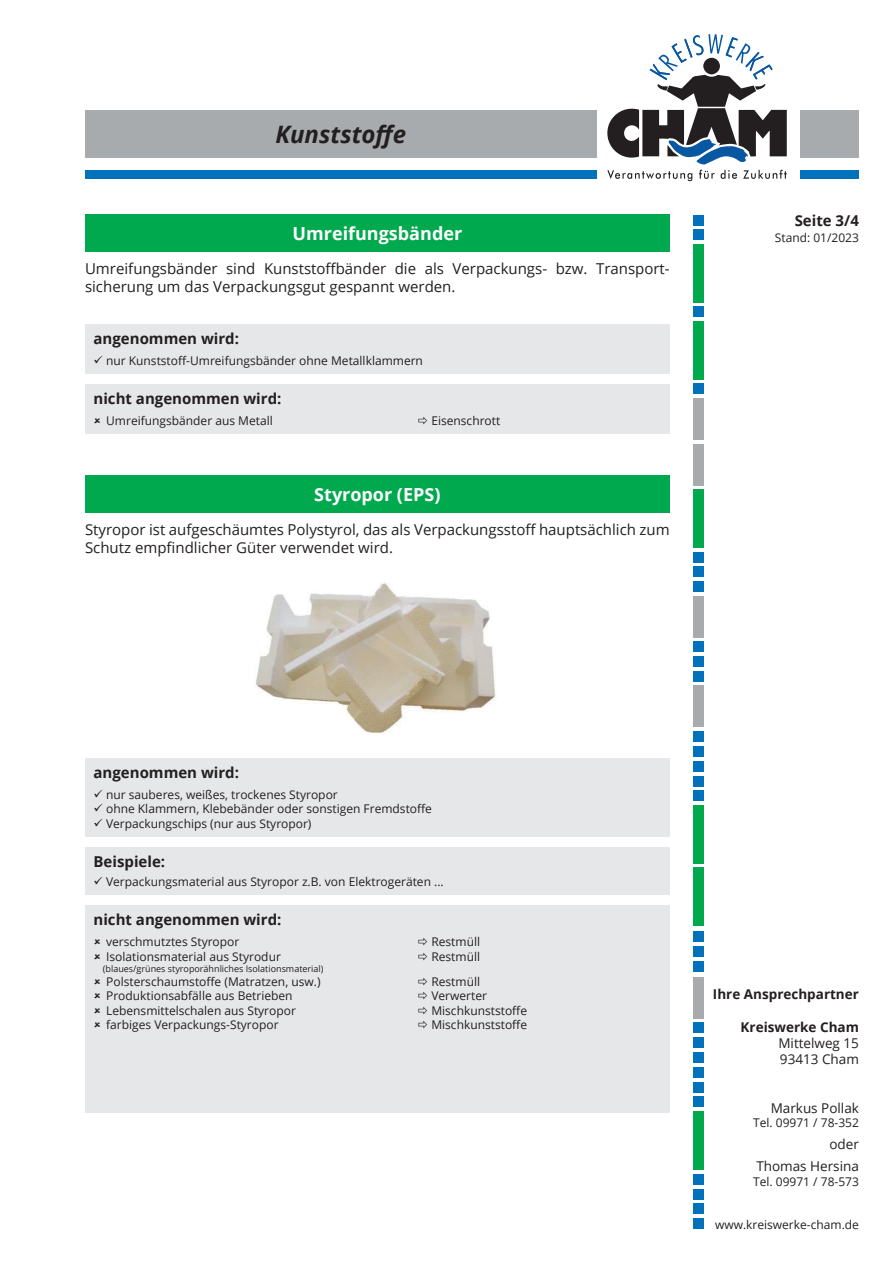
<style>
.page{position:relative;width:893px;height:1263px;background:#fff}
.page>*{position:absolute;margin:0;border:0;box-sizing:border-box;transform-origin:0 0}
.t1{font:italic 700 24px "Open Sans";color:#231f20}
.t2{font:700 18px "Open Sans";color:#fff}
.t3{font:15px/18px "Open Sans";color:#231f20}
.t4{font:700 15px "Open Sans";color:#231f20}
.t5{font:13.5px/16.2px "Open Sans";color:#231f20}
.t6{font:700 13.5px "Open Sans";color:#231f20}
.t7{font:12px "Open Sans";color:#231f20}
.t8{font:9px "Open Sans";color:#231f20}
</style>
<div class="page">
<div style="left:85px;top:324px;width:585px;height:49px;background:#e6e7e9"></div>
<div style="left:85px;top:758px;width:585px;height:78px;background:#e6e7e9"></div>
<svg style="left:607px;top:34px;width:180px;height:147px"></svg>
<div style="left:800px;top:110px;width:59px;height:47px;background:#a8abae"></div>
<div style="left:85px;top:110px;width:511px;height:47px;background:#a8abae"></div>
<div style="left:85px;top:170px;width:511px;height:9px;background:#0071bb"></div>
<div style="left:800px;top:170px;width:59px;height:9px;background:#0071bb"></div>
<div style="left:693px;top:321px;width:10px;height:58px;background:#00a94e"></div>
<div style="left:693px;top:215px;width:10px;height:10px;background:#0071bb"></div>
<div style="left:693px;top:229px;width:10px;height:11px;background:#0071bb"></div>
<div style="left:693px;top:384px;width:10px;height:10px;background:#0071bb"></div>
<div style="left:693px;top:552px;width:10px;height:10px;background:#0071bb"></div>
<div style="left:693px;top:566px;width:10px;height:11px;background:#0071bb"></div>
<div style="left:693px;top:641px;width:10px;height:11px;background:#0071bb"></div>
<div style="left:693px;top:656px;width:10px;height:11px;background:#0071bb"></div>
<div style="left:693px;top:731px;width:10px;height:11px;background:#0071bb"></div>
<div style="left:693px;top:244px;width:10px;height:58px;background:#00a94e"></div>
<div style="left:693px;top:306px;width:10px;height:11px;background:#0071bb"></div>
<div style="left:693px;top:398px;width:10px;height:42px;background:#a8abae"></div>
<div style="left:693px;top:444px;width:10px;height:41px;background:#a8abae"></div>
<div style="left:693px;top:490px;width:10px;height:58px;background:#00a94e"></div>
<div style="left:693px;top:581px;width:10px;height:11px;background:#0071bb"></div>
<div style="left:693px;top:596px;width:10px;height:41px;background:#a8abae"></div>
<div style="left:693px;top:671px;width:10px;height:10px;background:#0071bb"></div>
<div style="left:693px;top:686px;width:10px;height:41px;background:#a8abae"></div>
<div style="left:693px;top:746px;width:10px;height:11px;background:#0071bb"></div>
<div style="left:693px;top:761px;width:10px;height:10px;background:#0071bb"></div>
<div style="left:693px;top:776px;width:10px;height:10px;background:#0071bb"></div>
<div style="left:693px;top:790px;width:10px;height:11px;background:#0071bb"></div>
<div style="left:693px;top:805px;width:10px;height:58px;background:#00a94e"></div>
<div style="left:693px;top:868px;width:10px;height:58px;background:#00a94e"></div>
<div style="left:693px;top:931px;width:10px;height:11px;background:#0071bb"></div>
<div style="left:693px;top:946px;width:10px;height:10px;background:#0071bb"></div>
<div style="left:693px;top:961px;width:10px;height:10px;background:#0071bb"></div>
<div style="left:693px;top:977px;width:10px;height:41px;background:#a8abae"></div>
<div style="left:693px;top:1022px;width:10px;height:11px;background:#0071bb"></div>
<div style="left:693px;top:1037px;width:10px;height:11px;background:#0071bb"></div>
<div style="left:693px;top:1052px;width:10px;height:11px;background:#0071bb"></div>
<div style="left:693px;top:1067px;width:10px;height:10px;background:#0071bb"></div>
<div style="left:693px;top:1082px;width:10px;height:10px;background:#0071bb"></div>
<div style="left:693px;top:1096px;width:10px;height:11px;background:#0071bb"></div>
<div style="left:693px;top:1111px;width:10px;height:58px;background:#00a94e"></div>
<div style="left:693px;top:1174px;width:10px;height:10px;background:#0071bb"></div>
<div style="left:693px;top:1189px;width:10px;height:10px;background:#0071bb"></div>
<div style="left:693px;top:1203px;width:10px;height:11px;background:#0071bb"></div>
<div style="left:693px;top:1218px;width:10px;height:11px;background:#0071bb"></div>
<div style="left:85px;top:215px;width:585px;height:37px;background:#00a94e"></div>
<div style="left:85px;top:476px;width:585px;height:37px;background:#00a94e"></div>
<div style="left:85px;top:905px;width:585px;height:208px;background:#e6e7e9"></div>
<div style="left:85px;top:384px;width:585px;height:49px;background:#e6e7e9"></div>
<div style="left:85px;top:847px;width:585px;height:48px;background:#e6e7e9"></div>
<img style="left:255px;top:582px;width:241px;height:152px">
<h1 class="t1" style="left:275px;top:117px;width:132px">Kunststoffe</h1>
<h2 class="t2" style="left:293px;top:221px;width:171px">Umreifungsbänder</h2>
<p class="t3" style="left:85px;top:259px;width:586px">Umreifungsbänder sind Kunststoffbänder die als Verpackungs- bzw. Transport&shy;sicherung um das Verpackungsgut gespannt werden.</p>
<p class="t4" style="left:94px;top:328px;width:147px">angenommen wird:</p>
<p class="t7" style="left:94px;top:352px;width:331px">✓ nur Kunststoff-Umreifungsbänder ohne Metallklammern</p>
<p class="t4" style="left:94px;top:388px;width:189px">nicht angenommen wird:</p>
<p class="t7" style="left:106px;top:412px;width:168px">Umreifungsbänder aus Metall</p>
<p class="t7" style="left:431px;top:412px;width:70px">Eisenschrott</p>
<h2 class="t2" style="left:314px;top:482px;width:128px">Styropor (EPS)</h2>
<p class="t3" style="left:85px;top:520px;width:586px">Styropor ist aufgeschäumtes Polystyrol, das als Verpackungsstoff hauptsächlich zum<br>Schutz empfindlicher Güter verwendet wird.</p>
<p class="t4" style="left:795px;top:210px;width:66px">Seite 3/4</p>
<p class="t7" style="left:775px;top:230px;width:86px">Stand: 01/2023</p>
<p class="t4" style="left:94px;top:762px;width:147px">angenommen wird:</p>
<p class="t7" style="left:94px;top:786px;width:246px">✓ nur sauberes, weißes, trockenes Styropor</p>
<p class="t7" style="left:94px;top:801px;width:340px">✓ ohne Klammern, Klebebänder oder sonstigen Fremdstoffe</p>
<p class="t7" style="left:94px;top:815px;width:219px">✓ Verpackungschips (nur aus Styropor)</p>
<p class="t4" style="left:94px;top:851px;width:73px">Beispiele:</p>
<p class="t7" style="left:94px;top:874px;width:352px">✓ Verpackungsmaterial aus Styropor z.B. von Elektrogeräten ...</p>
<p class="t4" style="left:94px;top:909px;width:189px">nicht angenommen wird:</p>
<p class="t7" style="left:106px;top:934px;width:135px">verschmutztes Styropor</p>
<p class="t7" style="left:431px;top:934px;width:50px">Restmüll</p>
<p class="t7" style="left:106px;top:948px;width:176px">Isolationsmaterial aus Styrodur</p>
<p class="t7" style="left:431px;top:948px;width:50px">Restmüll</p>
<p class="t8" style="left:103px;top:962px;width:222px">(blaues/grünes styroporähnliches Isolationsmaterial)</p>
<p class="t7" style="left:106px;top:973px;width:216px">Polsterschaumstoffe (Matratzen, usw.)</p>
<p class="t7" style="left:431px;top:973px;width:50px">Restmüll</p>
<p class="t7" style="left:106px;top:988px;width:188px">Produktionsabfälle aus Betrieben</p>
<p class="t7" style="left:431px;top:988px;width:57px">Verwerter</p>
<p class="t7" style="left:106px;top:1002px;width:191px">Lebensmittelschalen aus Styropor</p>
<p class="t7" style="left:431px;top:1002px;width:97px">Mischkunststoffe</p>
<p class="t7" style="left:106px;top:1017px;width:174px">farbiges Verpackungs-Styropor</p>
<p class="t7" style="left:431px;top:1017px;width:97px">Mischkunststoffe</p>
<p class="t6" style="left:713px;top:985px;width:147px">Ihre Ansprechpartner</p>
<p class="t6" style="left:741px;top:1017px;width:120px">Kreiswerke Cham</p>
<p class="t5" style="left:778px;top:1034px;width:82px">Mittelweg 15<br>93413 Cham</p>
<p class="t5" style="left:771px;top:1099px;width:90px">Markus Pollak</p>
<p class="t7" style="left:753px;top:1114px;width:107px">Tel. 09971 / 78-352</p>
<p class="t5" style="left:756px;top:1133px;width:104px;line-height:22.2px;text-align:right">oder<br>Thomas Hersina</p>
<p class="t7" style="left:753px;top:1173px;width:107px">Tel. 09971 / 78-573</p>
<p class="t7" style="left:715px;top:1216px;width:145px">www.kreiswerke-cham.de</p>
</div>
